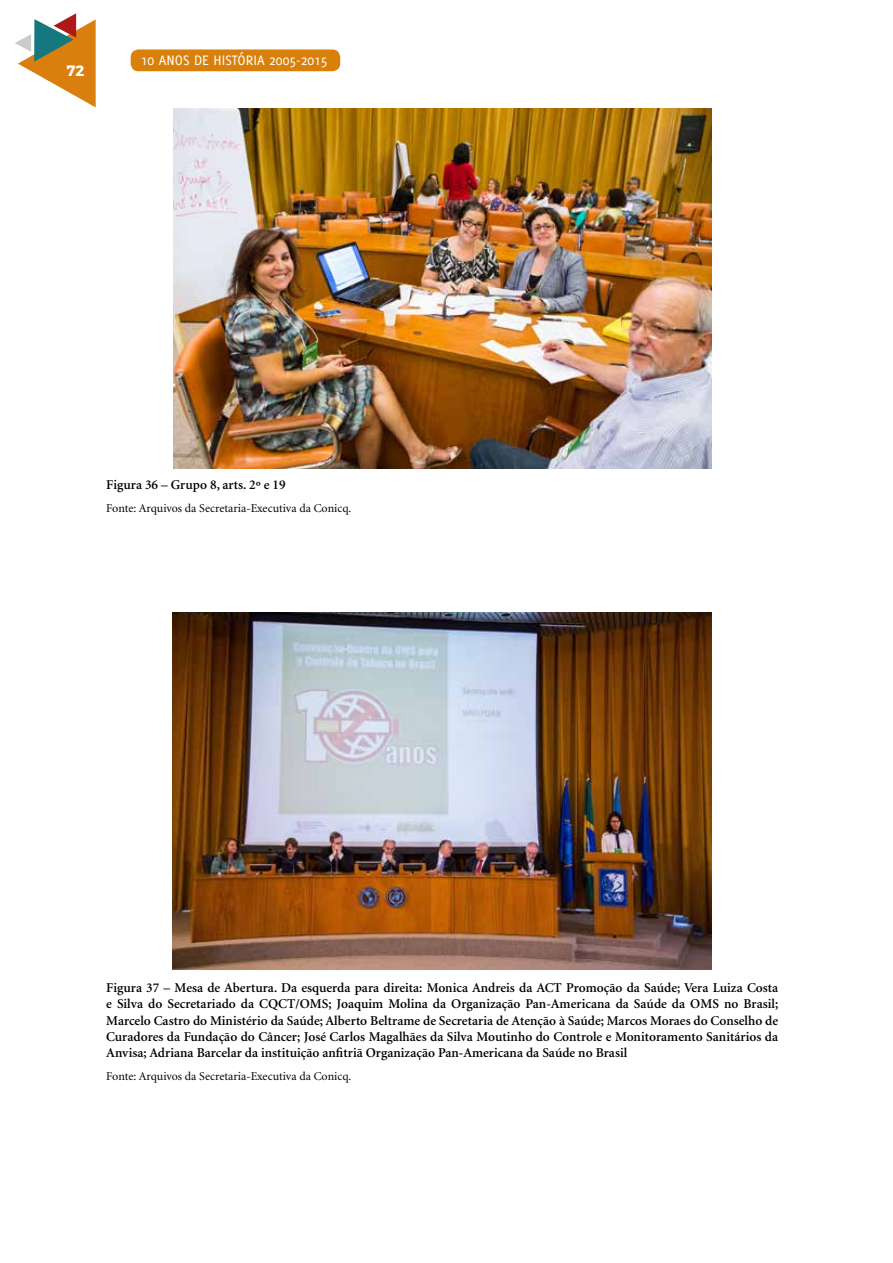
<style>
.page{position:relative;width:893px;height:1263px;background:#fff}
.page>*{position:absolute;margin:0;border:0;box-sizing:border-box;transform-origin:0 0}
.t1{font:15px "Delicious";color:#fff}
.t2{font:700 15px "Montserrat";color:#fff}
.t3{font:600 13.5px/16.2px "Minion";color:#000;text-align:justify}
.t4{font:12px "Minion";color:#000}
</style>
<div class="page">
<svg style="left:15px;top:13px;width:81px;height:94px"></svg>
<div style="left:131px;top:49px;width:209px;height:22px;background:#d9800a;border-radius:8px"></div>
<img style="left:173px;top:108px;width:538px;height:361px">
<img style="left:173px;top:613px;width:539px;height:357px">
<p class="t2" style="left:67px;top:62px;width:19px">72</p>
<p class="t1" style="left:141px;top:52px;width:188px">10 ANOS DE HISTÓRIA 2005-2015</p>
<p class="t3" style="left:106px;top:477px;width:181px">Figura 36 – Grupo 8, arts. 2º e 19</p>
<p class="t4" style="left:106px;top:502px;width:247px">Fonte: Arquivos da Secretaria-Executiva da Conicq.</p>
<p class="t3" style="left:106px;top:980px;width:674px">Figura 37 – Mesa de Abertura. Da esquerda para direita: Monica Andreis da ACT Promoção da Saúde; Vera Luiza Costa e Silva do Secretariado da CQCT/OMS; Joaquim Molina da Organização Pan-Americana da Saúde da OMS no Brasil; Marcelo Castro do Ministério da Saúde; Alberto Beltrame de Secretaria de Atenção à Saúde; Marcos Moraes do Conselho de Curadores da Fundação do Câncer; José Carlos Magalhães da Silva Moutinho do Controle e Monitoramento Sanitários da Anvisa; Adriana Barcelar da instituição anfitriã Organização Pan-Americana da Saúde no Brasil</p>
<p class="t4" style="left:106px;top:1070px;width:247px">Fonte: Arquivos da Secretaria-Executiva da Conicq.</p>
</div>
